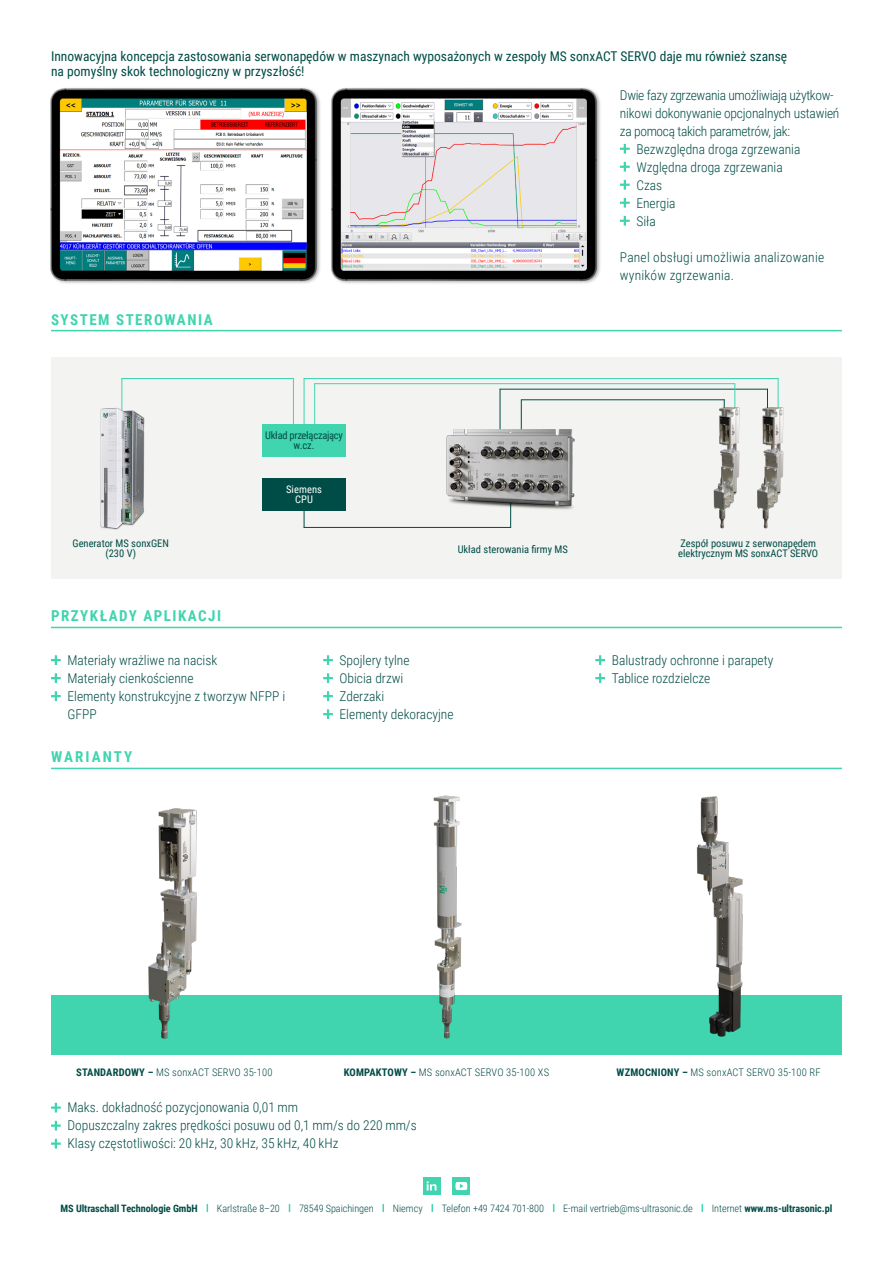
<style>
.page{position:relative;width:893px;height:1263px;background:#fff}
.page>*{position:absolute;margin:0;border:0;box-sizing:border-box;transform-origin:0 0}
.t1{font:700 15px "Roboto Condensed";letter-spacing:.1em;color:#40d4af}
.t2{font:700 15px "Roboto Condensed";letter-spacing:.135em;color:#40d4af}
.t3{font:300 13.5px/18px "Roboto Condensed";color:#004c46}
.t4{font:13.5px/15px "Roboto Condensed";color:#004c46}
.t5{font:300 13.5px "Roboto Condensed";letter-spacing:-.025em;color:#004c46}
.t6{font:300 10.5px "Roboto Condensed";letter-spacing:.015em;color:#004c46}
.t7{font:10.5px/10.5px "Roboto Condensed";color:#004c46}
.t8{font:10.5px/10.5px "Roboto Condensed";letter-spacing:-.025em;color:#004c46;text-align:center}
.t9{font:10.5px/10.5px "Roboto Condensed";letter-spacing:.01em;color:#fff;text-align:center}
.t10{font:300 10.2px "Roboto Condensed";letter-spacing:-.005em;color:#004c46}
.t11{font:700 10.2px "Roboto Condensed";letter-spacing:-.005em;color:#004c46}
.s1{font-weight:700}
.s2{font-weight:300}
</style>
<div class="page">
<img style="left:50px;top:88px;width:248px;height:196px">
<img style="left:298px;top:88px;width:328px;height:196px">
<hr style="left:51px;top:627px;width:791px;height:1px;background:#40d4af">
<hr style="left:51px;top:330px;width:791px;height:1px;background:#40d4af">
<hr style="left:51px;top:768px;width:791px;height:1px;background:#40d4af">
<svg style="left:51px;top:655px;width:10px;height:10px"></svg>
<svg style="left:51px;top:673px;width:10px;height:10px"></svg>
<svg style="left:51px;top:691px;width:10px;height:10px"></svg>
<svg style="left:323px;top:655px;width:10px;height:10px"></svg>
<svg style="left:323px;top:673px;width:10px;height:10px"></svg>
<svg style="left:323px;top:691px;width:10px;height:10px"></svg>
<svg style="left:323px;top:709px;width:10px;height:10px"></svg>
<svg style="left:595px;top:655px;width:10px;height:10px"></svg>
<svg style="left:595px;top:673px;width:10px;height:10px"></svg>
<svg style="left:51px;top:1103px;width:10px;height:9px"></svg>
<svg style="left:51px;top:1121px;width:10px;height:9px"></svg>
<svg style="left:51px;top:1139px;width:10px;height:9px"></svg>
<svg style="left:620px;top:144px;width:10px;height:10px"></svg>
<svg style="left:620px;top:162px;width:10px;height:10px"></svg>
<svg style="left:620px;top:180px;width:10px;height:10px"></svg>
<svg style="left:620px;top:198px;width:10px;height:10px"></svg>
<svg style="left:620px;top:216px;width:10px;height:10px"></svg>
<img style="left:51px;top:808px;width:152px;height:247px">
<img style="left:203px;top:795px;width:272px;height:260px">
<img style="left:475px;top:796px;width:367px;height:259px">
<div style="left:51px;top:357px;width:791px;height:222px;background:#f3f3f1"></div>
<div style="left:262px;top:424px;width:84px;height:33px;background:#40d4af"></div>
<div style="left:262px;top:478px;width:84px;height:32px;background:#004c46"></div>
<svg style="left:304px;top:510px;width:1px;height:17px"></svg>
<hr style="left:121px;top:378px;width:1px;height:35px;background:#40d4af">
<hr style="left:293px;top:378px;width:1px;height:46px;background:#40d4af">
<hr style="left:121px;top:378px;width:173px;height:1px;background:#40d4af">
<hr style="left:304px;top:378px;width:474px;height:1px;background:#40d4af">
<hr style="left:314px;top:383px;width:421px;height:1px;background:#40d4af">
<hr style="left:521px;top:399px;width:204px;height:1px;background:#004c46">
<hr style="left:500px;top:389px;width:268px;height:1px;background:#004c46">
<hr style="left:304px;top:527px;width:207px;height:1px;background:#004c46">
<hr style="left:521px;top:399px;width:1px;height:53px;background:#004c46">
<hr style="left:724px;top:399px;width:1px;height:35px;background:#004c46">
<hr style="left:767px;top:389px;width:1px;height:45px;background:#004c46">
<img style="left:100px;top:408px;width:45px;height:122px">
<hr style="left:500px;top:389px;width:1px;height:52px;background:#004c46">
<img style="left:446px;top:429px;width:129px;height:92px">
<hr style="left:304px;top:378px;width:1px;height:46px;background:#40d4af">
<hr style="left:778px;top:378px;width:1px;height:56px;background:#40d4af">
<img style="left:757px;top:407px;width:26px;height:121px">
<hr style="left:314px;top:383px;width:1px;height:41px;background:#40d4af">
<hr style="left:734px;top:384px;width:1px;height:50px;background:#40d4af">
<img style="left:713px;top:407px;width:26px;height:121px">
<div style="left:452px;top:1177px;width:18px;height:18px;background:#40d4af"></div>
<svg style="left:455px;top:1182px;width:12px;height:8px"></svg>
<svg style="left:382px;top:1204px;width:2px;height:8px"></svg>
<svg style="left:431px;top:1204px;width:2px;height:8px"></svg>
<svg style="left:701px;top:1204px;width:2px;height:8px"></svg>
<div style="left:423px;top:1177px;width:18px;height:18px;background:#40d4af"></div>
<svg style="left:427px;top:1181px;width:10px;height:9px"></svg>
<p class="t4" style="left:51px;top:48px;width:738px">Innowacyjna koncepcja zastosowania serwonapędów w maszynach wyposażonych w zespoły MS sonxACT SERVO daje mu również szansę na pomyślny skok technologiczny w przyszłość!</p>
<p class="t1" style="left:51px;top:309px;width:163px">SYSTEM STEROWANIA</p>
<p class="t7" style="left:73px;top:537px;width:98px;text-align:center">Generator MS sonxGEN (230 V)</p>
<p class="t1" style="left:51px;top:605px;width:172px">PRZYKŁADY APLIKACJI</p>
<p class="t8" style="left:265px;top:430px;width:79px">Układ przełączający w.cz.</p>
<p class="t9" style="left:286px;top:483px;width:38px">Siemens<br>CPU</p>
<p class="t5" style="left:620px;top:85px;width:215px">Dwie fazy zgrzewania umożliwiają użytkow-</p>
<p class="t3" style="left:620px;top:103px;width:221px">nikowi dokonywanie opcjonalnych ustawień</p>
<p class="t5" style="left:620px;top:121px;width:172px">za pomocą takich parametrów, jak:</p>
<p class="t3" style="left:636px;top:139px;width:165px">Bezwzględna droga zgrzewania</p>
<p class="t3" style="left:636px;top:157px;width:148px">Względna droga zgrzewania</p>
<p class="t3" style="left:636px;top:175px;width:27px">Czas</p>
<p class="t3" style="left:636px;top:193px;width:41px">Energia</p>
<p class="t3" style="left:636px;top:211px;width:21px">Siła</p>
<p class="t3" style="left:620px;top:247px;width:206px">Panel obsługi umożliwia analizowanie wyników zgrzewania.</p>
<p class="t7" style="left:458px;top:544px;width:112px">Układ sterowania firmy MS</p>
<p class="t7" style="left:678px;top:537px;width:142px">Zespół posuwu z serwonapędem elektrycznym MS sonxACT SERVO</p>
<p class="t3" style="left:67px;top:651px;width:219px">Materiały wrażliwe na nacisk<br>Materiały cienkościenne<br>Elementy konstrukcyjne z tworzyw NFPP i<br>GFPP</p>
<p class="t3" style="left:340px;top:651px;width:116px">Spojlery tylne<br>Obicia drzwi<br>Zderzaki<br>Elementy dekoracyjne</p>
<p class="t3" style="left:612px;top:651px;width:163px">Balustrady ochronne i parapety<br>Tablice rozdzielcze</p>
<p class="t2" style="left:51px;top:746px;width:82px">WARIANTY</p>
<p class="t6" style="left:76px;top:1064px;width:198px"><span class="s1">STANDARDOWY –</span> MS sonxACT SERVO 35-100</p>
<p class="t6" style="left:344px;top:1064px;width:207px"><span class="s1">KOMPAKTOWY –</span> MS sonxACT SERVO 35-100 XS</p>
<p class="t6" style="left:617px;top:1064px;width:205px"><span class="s1">WZMOCNIONY –</span> MS sonxACT SERVO 35-100 RF</p>
<p class="t3" style="left:67px;top:1098px;width:351px">Maks. dokładność pozycjonowania 0,01 mm<br>Dopuszczalny zakres prędkości posuwu od 0,1 mm/s do 220 mm/s<br>Klasy częstotliwości: 20 kHz, 30 kHz, 35 kHz, 40 kHz</p>
<p class="t11" style="left:61px;top:1201px;width:139px">MS Ultraschall Technologie GmbH</p>
<p class="t10" style="left:217px;top:1201px;width:64px">Karlstraße 8–20</p>
<p class="t10" style="left:299px;top:1201px;width:76px">78549 Spaichingen</p>
<p class="t10" style="left:393px;top:1201px;width:31px">Niemcy</p>
<p class="t10" style="left:442px;top:1201px;width:104px">Telefon +49 7424 701-800</p>
<p class="t10" style="left:563px;top:1201px;width:131px">E-mail vertrieb@ms-ultrasonic.de</p>
<p class="t11" style="left:712px;top:1201px;width:122px"><span class="s2">Internet</span> www.ms-ultrasonic.pl</p>
</div>
